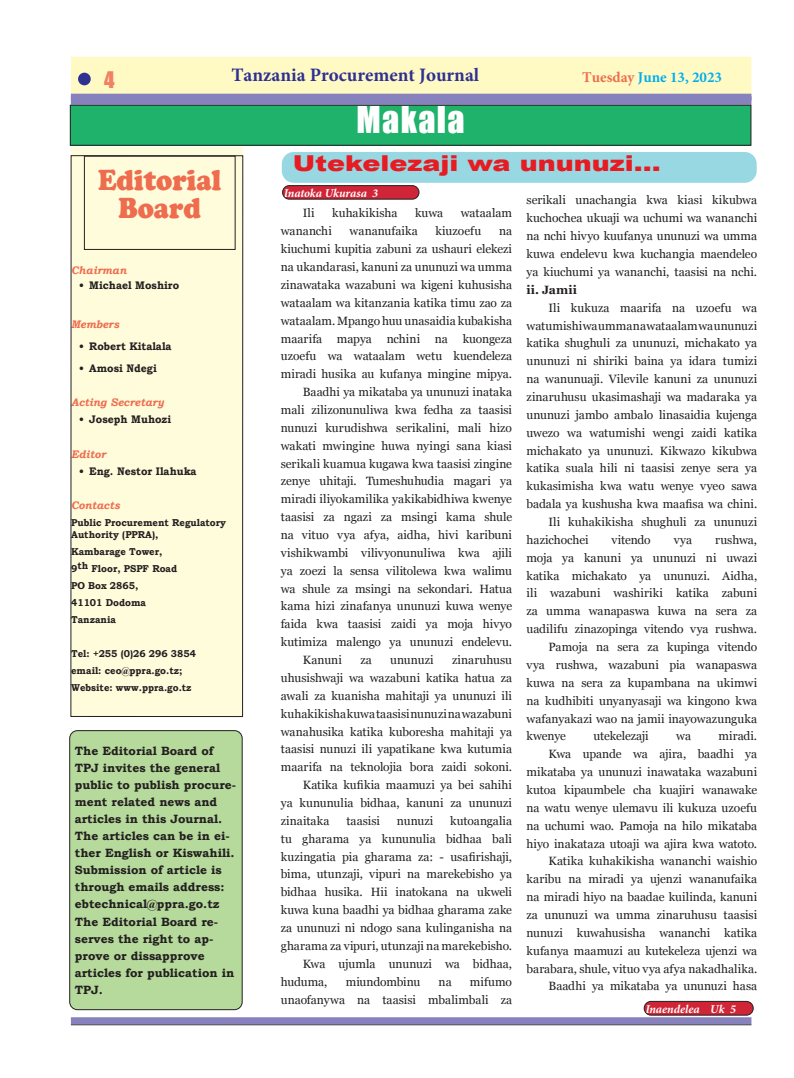
<style>
.page{position:relative;width:794px;height:1078px;background:#fff}
.page>*{position:absolute;margin:0;border:0;box-sizing:border-box;transform-origin:0 0}
.t1{font:34px "Impact";letter-spacing:.04em;color:#fff}
.t2{font:900 30px/28px "Cooper";color:#ee6d4f;text-align:center;scale:.9 1}
.t3{font:900 21.9px "Arial";color:#e71b22;scale:1.23 1}
.t4{font:21px "Impact";color:#f08163}
.t5{font:700 19px "Minion Pro";color:#2e3092}
.t6{font:700 15px "Minion Pro";color:#00aeef}
.t7{font:12px/17.8px "Georgia";color:#231f20;text-align:justify}
.t8{font:700 12px/17px "Bookman Old Style";color:#231f20}
.t9{font:italic 700 12px "Minion Pro";letter-spacing:-.005em;color:#fff}
.t10{font:12px "Georgia";letter-spacing:-.02em;color:#231f20}
.t11{font:700 12px "Georgia";letter-spacing:.01em;color:#231f20}
.t12{font:700 11px "Bookman Old Style";color:#231f20;scale:.95 1}
.t13{font:italic 700 11px "Bookman Old Style";color:#ee6d4f;scale:.95 1}
.t14{font:700 10px/12px "Bookman Old Style";color:#231f20;scale:.95 1}
.s1{color:#ee6d4f}
</style>
<div class="page">
<div style="left:71px;top:57px;width:680px;height:40px;background:#fffac4"></div>
<div style="left:78px;top:73px;width:13px;height:12px;background:#2e3092;border-radius:50%"></div>
<hr style="left:71px;top:1023px;width:680px;height:1px;background:#231f20">
<svg style="left:71px;top:1017px;width:680px;height:6px;background:#8c86bf"></svg>
<div style="left:71px;top:98px;width:680px;height:7px;background:#8781bd"></div>
<div style="left:71px;top:156px;width:172px;height:560px;background:#fffcdc"></div>
<div style="left:71px;top:155px;width:172px;height:561px;border:1px solid #231f20"></div>
<div style="left:71px;top:94px;width:680px;height:7px;background:#8781bd"></div>
<div style="left:70px;top:105px;width:681px;height:40px;background:#1eb26a"></div>
<div style="left:70px;top:105px;width:681px;height:41px;border:1px solid #231f20"></div>
<div style="left:84px;top:156px;width:151px;height:93px;border:1px solid #231f20"></div>
<div style="left:70px;top:730px;width:172px;height:279px;background:#b6da9b;border-radius:8px"></div>
<div style="left:70px;top:730px;width:172px;height:279px;border:1px solid #231f20;border-radius:8px"></div>
<div style="left:282px;top:152px;width:474px;height:31px;background:#97d8e3;border-radius:12px"></div>
<div style="left:282px;top:185px;width:137px;height:14px;background:#cf2536;border-radius:7px"></div>
<div style="left:282px;top:185px;width:137px;height:14px;border:1px solid #231f20;border-radius:7px"></div>
<div style="left:644px;top:1001px;width:109px;height:13px;background:#cf2536;border-radius:7px"></div>
<div style="left:644px;top:1000px;width:109px;height:15px;border:1px solid #231f20;border-radius:7px"></div>
<h3 class="t4" style="left:104px;top:63px;width:12px">4</h3>
<h3 class="t5" style="left:231px;top:61px;width:249px">Tanzania Procurement Journal</h3>
<p class="t6" style="left:582px;top:67px;width:141px"><span class="s1">Tuesday</span> June 13, 2023</p>
<p class="t2" style="left:98px;top:165px;width:139px">Editorial<br>Board</p>
<p class="t13" style="left:71px;top:262px;width:60px">Chairman</p>
<p class="t12" style="left:79px;top:278px;width:107px">• Michael Moshiro</p>
<p class="t13" style="left:71px;top:316px;width:52px">Members</p>
<p class="t12" style="left:79px;top:339px;width:99px">• Robert Kitalala</p>
<p class="t12" style="left:79px;top:361px;width:83px">• Amosi Ndegi</p>
<p class="t13" style="left:71px;top:394px;width:99px">Acting Secretary</p>
<p class="t12" style="left:79px;top:413px;width:98px">• Joseph Muhozi</p>
<p class="t13" style="left:71px;top:445px;width:38px">Editor</p>
<p class="t12" style="left:79px;top:464px;width:125px">• Eng. Nestor Ilahuka</p>
<p class="t13" style="left:71px;top:497px;width:53px">Contacts</p>
<p class="t14" style="left:71px;top:516px;width:165px">Public Procurement Regulatory<br>Authority (PPRA),</p>
<p class="t14" style="left:71px;top:545px;width:98px">Kambarage Tower,</p>
<p class="t14" style="left:71px;top:562px;width:113px">9th Floor, PSPF Road</p>
<p class="t14" style="left:71px;top:579px;width:72px">PO Box 2865,</p>
<p class="t14" style="left:71px;top:596px;width:80px">41101 Dodoma</p>
<p class="t14" style="left:71px;top:613px;width:49px">Tanzania</p>
<p class="t14" style="left:71px;top:647px;width:133px">Tel: +255 (0)26 296 3854</p>
<p class="t14" style="left:71px;top:664px;width:119px">email: ceo@ppra.go.tz;</p>
<p class="t14" style="left:71px;top:681px;width:128px">Website: www.ppra.go.tz</p>
<p class="t8" style="left:75px;top:742px;width:163px">The Editorial Board of<br>TPJ invites the general public to publish procure&shy;ment related news and articles in this Journal.<br>The articles can be in ei&shy;ther English or Kiswahili.<br>Submission of article is through emails address: ebtechnical@ppra.go.tz</p>
<p class="t8" style="left:75px;top:912px;width:161px">The Editorial Board re&shy;serves the right to ap&shy;prove or dissapprove articles for publication in<br>TPJ.</p>
<p class="t1" style="left:356px;top:93px;width:110px">Makala</p>
<p class="t3" style="left:293px;top:147px;width:301px">Utekelezaji wa ununuzi...</p>
<p class="t9" style="left:284px;top:184px;width:96px">Inatoka Ukurasa 3</p>
<p class="t7" style="left:526px;top:191px;width:232px">serikali unachangia kwa kiasi kikubwa kuchochea ukuaji wa uchumi wa wananchi na nchi hivyo kuufanya ununuzi wa umma kuwa endelevu kwa kuchangia maendeleo ya kiuchumi ya wananchi, taasisi na nchi.</p>
<p class="t11" style="left:526px;top:283px;width:52px">ii. Jamii</p>
<p class="t7" style="left:526px;top:298px;width:232px;text-indent:22px">Ili kukuza maarifa na uzoefu wa watumishi wa umma na wataalam wa ununuzi katika shughuli za ununuzi, michakato ya ununuzi ni shiriki baina ya idara tumizi na wanunuaji. Vilevile kanuni za ununuzi zinaruhusu ukasimashaji wa madaraka ya ununuzi jambo ambalo linasaidia kujenga uwezo wa watumishi wengi zaidi katika michakato ya ununuzi. Kikwazo kikubwa katika suala hili ni taasisi zenye sera ya kukasimisha kwa watu wenye vyeo sawa badala ya kushusha kwa maafisa wa chini.</p>
<p class="t7" style="left:526px;top:512px;width:232px;text-indent:22px">Ili kuhakikisha shughuli za ununuzi hazichochei</p>
<p class="t7" style="left:303px;top:204px;width:13px">Ili</p>
<p class="t7" style="left:332px;top:204px;width:67px">kuhakikisha</p>
<p class="t7" style="left:415px;top:204px;width:30px">kuwa</p>
<p class="t7" style="left:461px;top:204px;width:53px">wataalam</p>
<p class="t7" style="left:281px;top:222px;width:53px">wananchi</p>
<p class="t7" style="left:350px;top:222px;width:70px">wananufaika</p>
<p class="t7" style="left:435px;top:222px;width:47px">kiuzoefu</p>
<p class="t7" style="left:281px;top:222px;width:233px;text-indent:218px">na kiuchumi kupitia zabuni za ushauri elekezi na ukandarasi, kanuni za ununuzi wa umma zinawataka wazabuni wa kigeni kuhusisha wataalam wa kitanzania katika timu zao za wataalam. Mpango huu unasaidia kubakisha maarifa mapya nchini na kuongeza uzoefu wa wataalam wetu kuendeleza miradi husika au kufanya mingine mipya.</p>
<p class="t7" style="left:281px;top:382px;width:233px;text-indent:22px">Baadhi ya mikataba ya ununuzi inataka mali zilizonunuliwa kwa fedha za taasisi nunuzi kurudishwa serikalini, mali hizo wakati mwingine huwa nyingi sana kiasi serikali kuamua kugawa kwa taasisi zingine zenye uhitaji. Tumeshuhudia magari ya miradi iliyokamilika yakikabidhiwa kwenye taasisi za ngazi za msingi kama shule na vituo vya afya, aidha, hivi karibuni vishikwambi vilivyonunuliwa kwa ajili ya zoezi la sensa vilitolewa kwa walimu wa shule za msingi na sekondari. Hatua kama hizi zinafanya ununuzi kuwa wenye faida kwa taasisi zaidi ya moja hivyo kutimiza malengo ya ununuzi endelevu.</p>
<p class="t7" style="left:303px;top:650px;width:41px">Kanuni</p>
<p class="t7" style="left:360px;top:650px;width:13px">za</p>
<p class="t7" style="left:390px;top:650px;width:45px">ununuzi</p>
<p class="t7" style="left:526px;top:530px;width:232px;text-indent:189px">rushwa, moja ya kanuni ya ununuzi ni uwazi katika michakato ya ununuzi. Aidha, ili wazabuni washiriki katika zabuni za umma wanapaswa kuwa na sera za uadilifu zinazopinga vitendo vya rushwa.</p>
<p class="t7" style="left:526px;top:637px;width:232px;text-indent:22px">Pamoja na sera za kupinga vitendo vya rushwa, wazabuni pia wanapaswa kuwa na sera za kupambana na ukimwi na kudhibiti unyanyasaji wa kingono kwa wafanyakazi wao na jamii inayowazunguka kwenye</p>
<p class="t7" style="left:611px;top:530px;width:41px">vitendo</p>
<p class="t7" style="left:674px;top:530px;width:20px">vya</p>
<p class="t7" style="left:281px;top:650px;width:233px;text-indent:171px">zinaruhusu uhusishwaji wa wazabuni katika hatua za awali za kuanisha mahitaji ya ununuzi ili kuhakikisha kuwa taasisi nunuzi na wazabuni wanahusika katika kuboresha mahitaji ya taasisi nunuzi ili yapatikane kwa kutumia maarifa na teknolojia bora zaidi sokoni.</p>
<p class="t7" style="left:281px;top:775px;width:233px;text-indent:22px">Katika kufikia maamuzi ya bei sahihi ya kununulia bidhaa, kanuni za ununuzi zinaitaka</p>
<p class="t7" style="left:593px;top:726px;width:57px">utekelezaji</p>
<p class="t7" style="left:676px;top:726px;width:16px">wa</p>
<p class="t7" style="left:718px;top:726px;width:40px">miradi.</p>
<p class="t7" style="left:526px;top:744px;width:232px;text-indent:22px">Kwa upande wa ajira, baadhi ya mikataba ya ununuzi inawataka wazabuni kutoa kipaumbele cha kuajiri wanawake na watu wenye ulemavu ili kukuza uzoefu na uchumi wao. Pamoja na hilo mikataba hiyo inakataza utoaji wa ajira kwa watoto.</p>
<p class="t7" style="left:526px;top:851px;width:232px;text-indent:22px">Katika kuhakikisha wananchi waishio karibu na miradi ya ujenzi wananufaika na miradi hiyo na baadae kuilinda, kanuni za ununuzi wa umma zinaruhusu taasisi nunuzi kuwahusisha wananchi katika kufanya maamuzi au kutekeleza ujenzi wa barabara, shule, vituo vya afya nakadhalika.</p>
<p class="t7" style="left:548px;top:976px;width:210px">Baadhi ya mikataba ya ununuzi hasa</p>
<p class="t9" style="left:645px;top:999px;width:92px">Inaendelea Uk 5</p>
<p class="t7" style="left:281px;top:811px;width:233px;text-indent:169px">kutoangalia tu gharama ya kununulia bidhaa bali kuzingatia pia gharama za: - usafirishaji, bima, utunzaji, vipuri na marekebisho ya bidhaa husika. Hii inatokana na ukweli kuwa kuna baadhi ya bidhaa gharama zake za ununuzi ni ndogo sana kulinganisha na gharama za vipuri, utunzaji na marekebisho.</p>
<p class="t7" style="left:281px;top:953px;width:233px;text-indent:22px">Kwa ujumla ununuzi wa bidhaa, huduma,</p>
<p class="t7" style="left:346px;top:811px;width:35px">taasisi</p>
<p class="t7" style="left:397px;top:811px;width:38px">nunuzi</p>
<p class="t7" style="left:281px;top:971px;width:233px;text-align:right">mifumo<br>unaofanywa na taasisi mbalimbali za</p>
<p class="t10" style="left:346px;top:972px;width:76px">miundombinu</p>
<p class="t7" style="left:438px;top:971px;width:15px">na</p>
</div>
